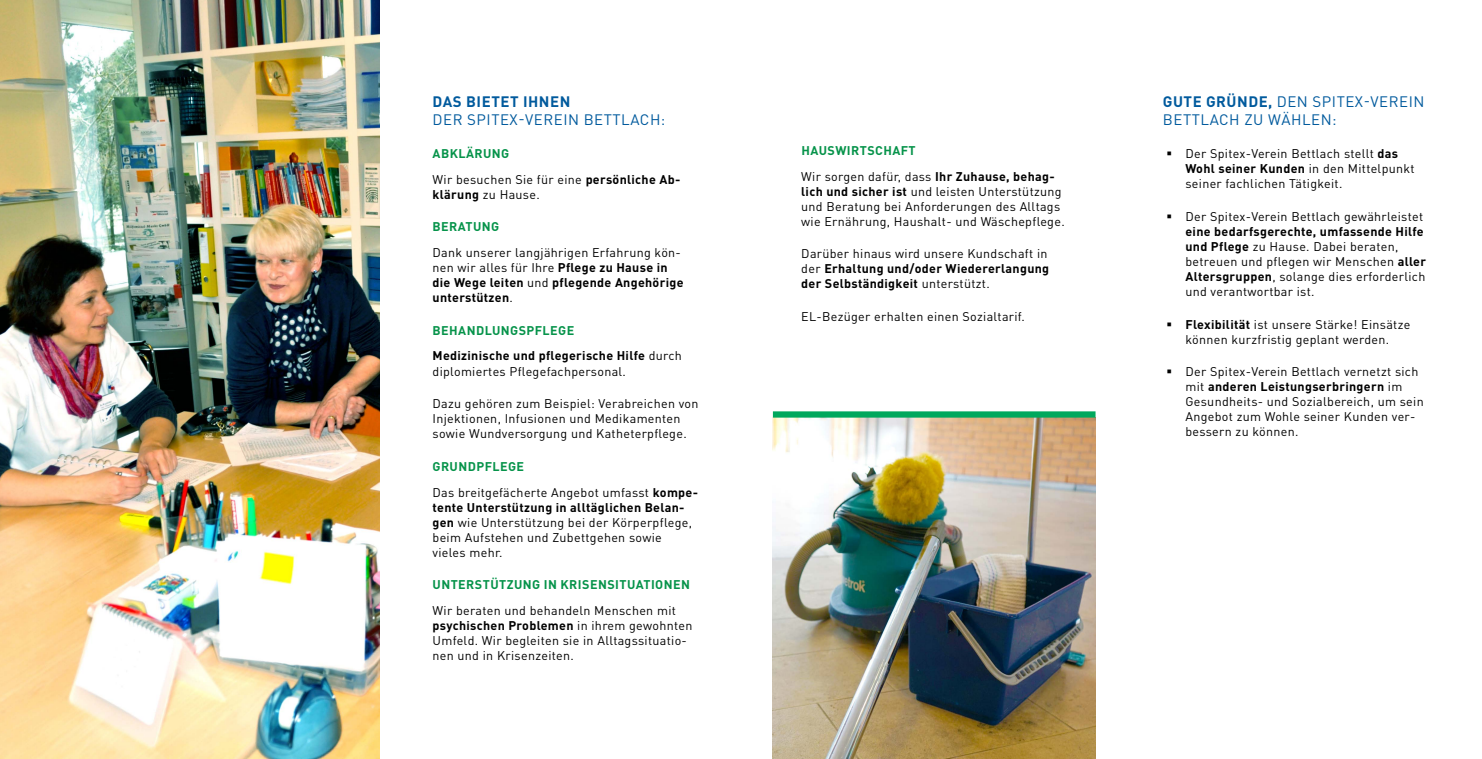
<style>
.page{position:relative;width:1482px;height:759px;background:#fff}
.page>*{position:absolute;margin:0;border:0;box-sizing:border-box;transform-origin:0 0}
.t1{font:15px/18px "DIN Pro";letter-spacing:.035em;color:#015a9d}
.t2{font:700 15px "DIN Pro";letter-spacing:.035em;color:#015a9d}
.t3{font:12.5px/15px "DIN Pro";letter-spacing:.025em;color:#000}
.t4{font:700 12.5px/15px "DIN Pro";letter-spacing:.03em;color:#000}
.t5{font:700 12.5px "DIN Pro";letter-spacing:.035em;color:#06934a}
.s1{font-weight:700;color:#06934a}
.s2{font-weight:700}
.s3{font-weight:400}
.s4{color:#06934a}
</style>
<div class="page">
<img style="left:0;top:0;width:379px;height:758px">
<img style="left:772px;top:417px;width:323px;height:341px">
<div style="left:772px;top:411px;width:323px;height:6px;background:#00a85d"></div>
<p class="t2" style="left:432px;top:92px;width:137px">Das bietet Ihnen</p>
<p class="t1" style="left:432px;top:110px;width:234px">d er Spitex-Verein Bettlach:</p>
<p class="t5" style="left:432px;top:145px;width:10px">Abk</p>
<p class="t3" style="left:432px;top:140px;width:249px;line-height:25.6px;text-indent:26px"><span class="s1">lärun g<br></span>Wir besuchen Sie für eine <span class="s2">persönliche Ab-</span></p>
<p class="t3" style="left:432px;top:186px;width:109px"><span class="s2">klärung</span> zu Hause.</p>
<p class="t5" style="left:432px;top:218px;width:68px">Beratung</p>
<p class="t4" style="left:432px;top:244px;width:252px"><span class="s3">Dank unserer langjährigen Erfahrung kön&shy;nen wir alles für I hre</span> Pflege zu Hause in die Wege leiten <span class="s3">und</span> pflegende Angehörige unterstützen<span class="s3">.</span></p>
<p class="t4" style="left:432px;top:317px;width:251px;line-height:25.6px"><span class="s4">Behan dlungspflege<br></span>Medizinische und pflegerische H ilfe <span class="s3">durch</span></p>
<p class="t3" style="left:432px;top:363px;width:195px">diplomiertes Pflegefachpersonal.</p>
<p class="t3" style="left:432px;top:396px;width:267px">Dazu gehören zum Beispiel: Verabreichen von<br>I njektionen, I nfusionen und Medikamenten sowie Wundversorgung und Katheterpflege.</p>
<p class="t3" style="left:432px;top:453px;width:267px;line-height:25.6px"><span class="s1">Grun dpflege<br></span>Das breitgefächerte Angebot umfasst <span class="s2">kompe-</span></p>
<p class="t3" style="left:432px;top:499px;width:261px"><span class="s2">tente Unterstützung in alltäglichen Belan&shy;gen</span> wie Unterstützung bei der Körperpflege, beim Aufstehen und Zubettgehen sowie vieles mehr.</p>
<p class="t5" style="left:432px;top:576px;width:257px">Unterstützung in Krisensituation en</p>
<p class="t3" style="left:432px;top:602px;width:261px">Wir beraten und behandeln Menschen mit <span class="s2">psychischen Problemen</span> in ihrem gewohnten Umfeld. Wir begleiten sie in Alltagssituatio&shy;nen und in Krisenzeiten.</p>
<p class="t3" style="left:801px;top:137px;width:255px;line-height:25.6px"><span class="s1">Hauswirtschaft<br></span>Wir sorgen dafür, dass <span class="s2">I hr Zuhause, behag-</span></p>
<p class="t3" style="left:801px;top:183px;width:265px"><span class="s2">lich und sicher ist</span> und leisten Unterstützung und Beratung bei Anforderungen des Alltags wie Ernährung, Haushalt- und Wäschepflege.</p>
<p class="t3" style="left:801px;top:246px;width:249px">Darüber hinaus wird unsere Kundschaft in der <span class="s2">Erhaltung und/oder Wiedererlangung der Selbständigkeit</span> unterstützt.</p>
<p class="t3" style="left:801px;top:309px;width:225px">EL-Bezüger erhalten einen Sozialtarif.</p>
<p class="t1" style="left:1162px;top:92px;width:263px"><span class="s2">Gute Grün de,</span> d en Spitex-Verein<br>Bettlach zu wählen:</p>
<p class="t3" style="left:1185px;top:146px;width:231px">Der Spitex-Verein Bettlach stellt <span class="s2">das<br>Wohl seiner Kunden</span> in den Mittelpunkt seiner fachlichen Tätigkeit.</p>
<p class="t3" style="left:1185px;top:208px;width:239px">Der Spitex-Verein Bettlach gewährleistet</p>
<p class="t3" style="left:1185px;top:223px;width:242px"><span class="s2">eine bedarfsgerechte, umfassende H ilfe und Pflege</span> zu Hause. Dabei beraten, betreuen und pflegen wir Menschen <span class="s2">aller Altersgruppen</span>, solange dies erforderlich und verantwortbar ist.</p>
<p class="t3" style="left:1185px;top:316px;width:226px"><span class="s2">Flexibilität</span> ist unsere Stärke! E insätze können kurzfristig geplant werden.</p>
<p class="t3" style="left:1185px;top:364px;width:240px">Der Spitex-Verein Bettlach vernetzt sich mit <span class="s2">anderen Leistungserbringern</span> im Gesundheits- und Sozialbereich, um sein Angebot zum Wohle seiner Kunden ver&shy;bessern zu können.</p>
</div>
